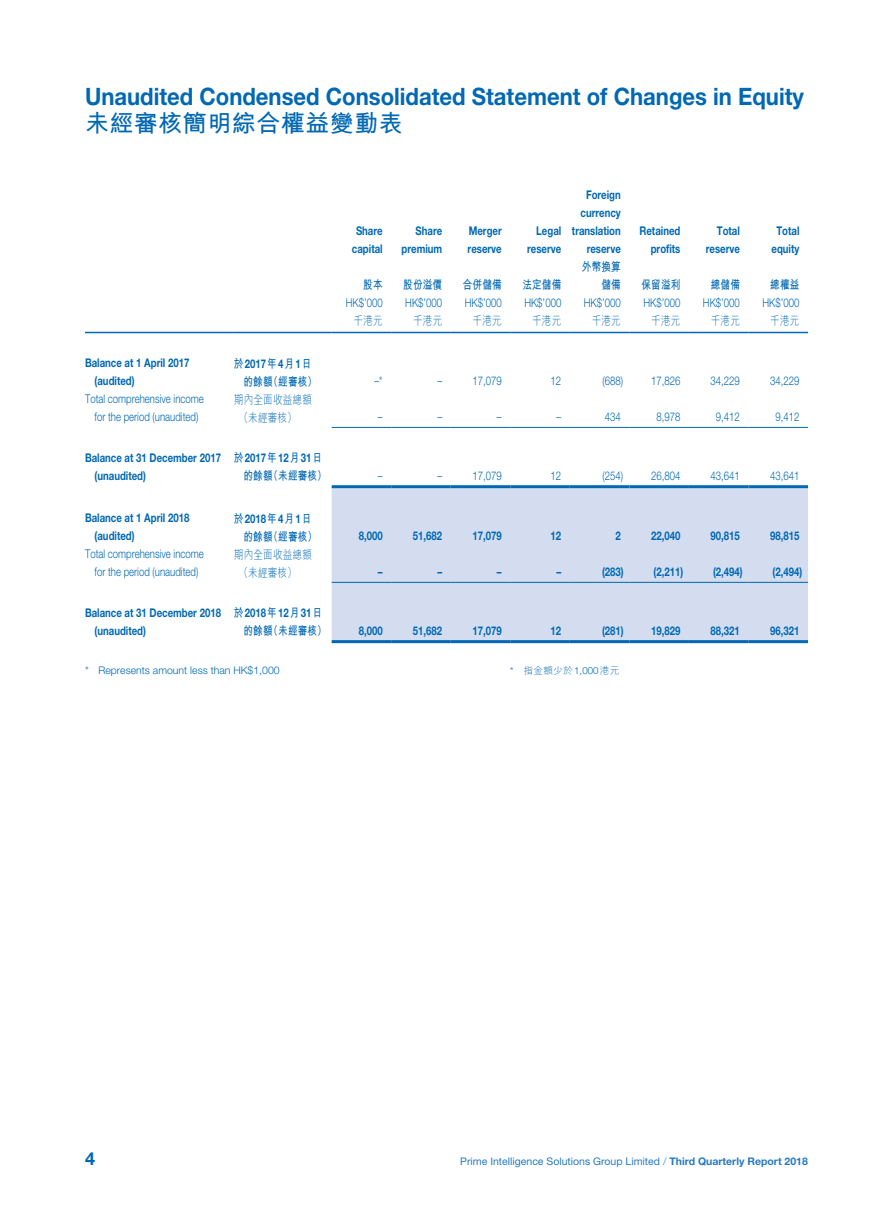
<style>
.page{position:relative;width:893px;height:1212px;background:#fff}
.page>*{position:absolute;margin:0;border:0;box-sizing:border-box;transform-origin:0 0}
.t1{font:700 24px "Helvetica Neue LT Std";color:#0168b3;scale:.92 1}
.t2{font:700 24px "M Hei HK";letter-spacing:.02em;color:#0168b3}
.t3{font:700 18px "Helvetica Neue LT Std";color:#0168b3}
.t4{font:700 12px/18px "Helvetica Neue LT Std";color:#0168b3;text-align:right;scale:.8 1}
.t5{font:300 12px/18px "Helvetica Neue LT Std";color:#0168b3;text-align:center;scale:.8 1}
.t6{font:700 12px/18px "M Hei HK";letter-spacing:.02em;color:#0168b3;text-align:right;scale:.8 1}
.t7{font:300 12px/18px "M Hei HK";letter-spacing:.02em;color:#0168b3;scale:.8 1}
.t8{font:10.5px "Helvetica Neue LT Std";color:#277abe}
.t9{font:300 10.5px "Helvetica Neue LT Std";color:#0168b3}
.t10{font:300 9.75px "M Hei HK";letter-spacing:.02em;color:#0168b3}
.s1{font-family:"M Hei HK"}
.s2{font-family:"Helvetica Neue LT Std"}
.s3{font-weight:300}
.s4{font-weight:700}
</style>
<div class="page">
<div style="left:332px;top:488px;width:476px;height:152px;background:#d3ddef"></div>
<hr style="left:85px;top:332px;width:149px;height:1px;background:#0168b3">
<hr style="left:234px;top:332px;width:98px;height:1px;background:#0168b3">
<hr style="left:332px;top:332px;width:59px;height:1px;background:#0168b3">
<hr style="left:391px;top:332px;width:60px;height:1px;background:#0168b3">
<hr style="left:451px;top:332px;width:59px;height:1px;background:#0168b3">
<hr style="left:510px;top:332px;width:60px;height:1px;background:#0168b3">
<hr style="left:570px;top:332px;width:59px;height:1px;background:#0168b3">
<hr style="left:629px;top:332px;width:60px;height:1px;background:#0168b3">
<hr style="left:689px;top:332px;width:59px;height:1px;background:#0168b3">
<hr style="left:748px;top:332px;width:60px;height:1px;background:#0168b3">
<hr style="left:332px;top:427px;width:59px;height:1px;background:#0168b3">
<hr style="left:391px;top:427px;width:60px;height:1px;background:#0168b3">
<hr style="left:451px;top:427px;width:59px;height:1px;background:#0168b3">
<hr style="left:510px;top:427px;width:60px;height:1px;background:#0168b3">
<hr style="left:570px;top:427px;width:59px;height:1px;background:#0168b3">
<hr style="left:629px;top:427px;width:60px;height:1px;background:#0168b3">
<hr style="left:689px;top:427px;width:59px;height:1px;background:#0168b3">
<hr style="left:748px;top:427px;width:60px;height:1px;background:#0168b3">
<hr style="left:332px;top:485px;width:59px;height:3px;background:#0168b3">
<hr style="left:391px;top:485px;width:60px;height:3px;background:#0168b3">
<hr style="left:451px;top:485px;width:59px;height:3px;background:#0168b3">
<hr style="left:510px;top:485px;width:60px;height:3px;background:#0168b3">
<hr style="left:570px;top:485px;width:59px;height:3px;background:#0168b3">
<hr style="left:629px;top:485px;width:60px;height:3px;background:#0168b3">
<hr style="left:689px;top:485px;width:59px;height:3px;background:#0168b3">
<hr style="left:748px;top:485px;width:60px;height:3px;background:#0168b3">
<hr style="left:332px;top:582px;width:59px;height:1px;background:#0168b3">
<hr style="left:391px;top:582px;width:60px;height:1px;background:#0168b3">
<hr style="left:451px;top:582px;width:59px;height:1px;background:#0168b3">
<hr style="left:510px;top:582px;width:60px;height:1px;background:#0168b3">
<hr style="left:570px;top:582px;width:59px;height:1px;background:#0168b3">
<hr style="left:629px;top:582px;width:60px;height:1px;background:#0168b3">
<hr style="left:689px;top:582px;width:59px;height:1px;background:#0168b3">
<hr style="left:748px;top:582px;width:60px;height:1px;background:#0168b3">
<hr style="left:332px;top:640px;width:59px;height:3px;background:#0168b3">
<hr style="left:391px;top:640px;width:60px;height:3px;background:#0168b3">
<hr style="left:451px;top:640px;width:59px;height:3px;background:#0168b3">
<hr style="left:510px;top:640px;width:60px;height:3px;background:#0168b3">
<hr style="left:570px;top:640px;width:59px;height:3px;background:#0168b3">
<hr style="left:629px;top:640px;width:60px;height:3px;background:#0168b3">
<hr style="left:689px;top:640px;width:59px;height:3px;background:#0168b3">
<hr style="left:748px;top:640px;width:60px;height:3px;background:#0168b3">
<h1 class="t1" style="left:85px;top:82px;width:783px">Unaudited Condensed Consolidated Statement of Changes in Equity</h1>
<h1 class="t2" style="left:85px;top:106px;width:319px">未經審核簡明綜合權益變動表</h1>
<p class="t4" style="left:352px;top:221px;width:40px;text-align:center">Share capital</p>
<p class="t4" style="left:401px;top:221px;width:52px">Share premium</p>
<p class="t4" style="left:468px;top:221px;width:44px;text-align:left">Merger reserve</p>
<p class="t4" style="left:527px;top:221px;width:44px">Legal reserve</p>
<p class="t6" style="left:363px;top:275px;width:26px">股本</p>
<p class="t6" style="left:403px;top:275px;width:50px">股份溢價</p>
<p class="t6" style="left:463px;top:275px;width:50px">合併儲備</p>
<p class="t6" style="left:522px;top:275px;width:50px">法定儲備</p>
<p class="t4" style="left:572px;top:185px;width:63px">Foreign currency translation reserve</p>
<p class="t6" style="left:582px;top:257px;width:50px">外幣換算儲備</p>
<p class="t4" style="left:639px;top:221px;width:53px">Retained profits</p>
<p class="t4" style="left:706px;top:221px;width:44px">Total reserve</p>
<p class="t4" style="left:771px;top:221px;width:36px;text-align:center">Total equity</p>
<p class="t6" style="left:641px;top:275px;width:50px">保留溢利</p>
<p class="t6" style="left:711px;top:275px;width:38px">總儲備</p>
<p class="t6" style="left:770px;top:275px;width:38px">總權益</p>
<p class="t5" style="left:346px;top:293px;width:48px">HK$’000</p>
<p class="t5" style="left:405px;top:293px;width:48px">HK$’000</p>
<p class="t5" style="left:465px;top:293px;width:48px">HK$’000</p>
<p class="t5" style="left:524px;top:293px;width:48px">HK$’000</p>
<p class="t5" style="left:584px;top:293px;width:48px">HK$’000</p>
<p class="t5" style="left:643px;top:293px;width:48px">HK$’000</p>
<p class="t5" style="left:703px;top:293px;width:48px">HK$’000</p>
<p class="t5" style="left:762px;top:293px;width:48px">HK$’000</p>
<p class="t7" style="left:353px;top:312px;width:38px">千港元</p>
<p class="t7" style="left:413px;top:312px;width:38px">千港元</p>
<p class="t7" style="left:473px;top:312px;width:38px">千港元</p>
<p class="t7" style="left:532px;top:312px;width:38px">千港元</p>
<p class="t7" style="left:592px;top:312px;width:38px">千港元</p>
<p class="t7" style="left:651px;top:312px;width:38px">千港元</p>
<p class="t7" style="left:711px;top:312px;width:38px">千港元</p>
<p class="t7" style="left:770px;top:312px;width:38px">千港元</p>
<p class="t4" style="left:95px;top:354px;width:120px;text-align:left;text-indent:-10px">Balance at 1 April 2017 (audited)</p>
<p class="t4" style="left:234px;top:354px;width:99px"><span class="s1">於</span>2017<span class="s1">年</span>4<span class="s1">月</span>1<span class="s1">日</span></p>
<p class="t6" style="left:243px;top:371px;width:93px">的餘額（經審核）</p>
<p class="t5" style="left:374px;top:372px;width:12px">–*</p>
<p class="t5" style="left:437px;top:372px;width:8px">–</p>
<p class="t5" style="left:472px;top:372px;width:38px">17,079</p>
<p class="t5" style="left:551px;top:372px;width:15px">12</p>
<p class="t5" style="left:602px;top:372px;width:27px">(688)</p>
<p class="t5" style="left:651px;top:372px;width:38px">17,826</p>
<p class="t5" style="left:710px;top:372px;width:38px">34,229</p>
<p class="t5" style="left:770px;top:372px;width:38px">34,229</p>
<p class="t5" style="left:85px;top:390px;width:150px">Total comprehensive income for the period (unaudited)</p>
<p class="t7" style="left:239px;top:390px;width:93px;text-indent:-5px">期內全面收益總額（未經審核）</p>
<p class="t5" style="left:378px;top:408px;width:8px">–</p>
<p class="t5" style="left:437px;top:408px;width:8px">–</p>
<p class="t5" style="left:497px;top:408px;width:8px">–</p>
<p class="t5" style="left:556px;top:408px;width:8px">–</p>
<p class="t5" style="left:605px;top:408px;width:22px">434</p>
<p class="t5" style="left:656px;top:408px;width:32px">8,978</p>
<p class="t5" style="left:716px;top:408px;width:32px">9,412</p>
<p class="t5" style="left:775px;top:408px;width:32px">9,412</p>
<p class="t4" style="left:95px;top:448px;width:160px;text-align:left;text-indent:-10px">Balance at 31 December 2017 (unaudited)</p>
<p class="t4" style="left:234px;top:449px;width:112px"><span class="s1">於</span>2017<span class="s1">年</span>12<span class="s1">月</span>31<span class="s1">日</span></p>
<p class="t6" style="left:243px;top:466px;width:106px">的餘額（未經審核）</p>
<p class="t5" style="left:378px;top:466px;width:8px">–</p>
<p class="t5" style="left:437px;top:466px;width:8px">–</p>
<p class="t5" style="left:472px;top:466px;width:38px">17,079</p>
<p class="t5" style="left:551px;top:466px;width:15px">12</p>
<p class="t5" style="left:602px;top:466px;width:27px">(254)</p>
<p class="t5" style="left:651px;top:466px;width:38px">26,804</p>
<p class="t5" style="left:710px;top:466px;width:38px">43,641</p>
<p class="t5" style="left:770px;top:466px;width:38px">43,641</p>
<p class="t4" style="left:95px;top:509px;width:120px;text-align:left;text-indent:-10px">Balance at 1 April 2018 (audited)</p>
<p class="t4" style="left:234px;top:509px;width:99px"><span class="s1">於</span>2018<span class="s1">年</span>4<span class="s1">月</span>1<span class="s1">日</span></p>
<p class="t6" style="left:243px;top:526px;width:93px">的餘額（經審核）</p>
<p class="t4" style="left:359px;top:527px;width:32px">8,000</p>
<p class="t4" style="left:413px;top:527px;width:38px">51,682</p>
<p class="t4" style="left:472px;top:527px;width:38px">17,079</p>
<p class="t4" style="left:551px;top:527px;width:15px">12</p>
<p class="t4" style="left:615px;top:527px;width:8px">2</p>
<p class="t4" style="left:651px;top:527px;width:38px">22,040</p>
<p class="t4" style="left:710px;top:527px;width:38px">90,815</p>
<p class="t4" style="left:770px;top:527px;width:38px">98,815</p>
<p class="t5" style="left:85px;top:545px;width:150px">Total comprehensive income for the period (unaudited)</p>
<p class="t7" style="left:239px;top:545px;width:93px;text-indent:-5px">期內全面收益總額（未經審核）</p>
<p class="t4" style="left:378px;top:563px;width:8px">–</p>
<p class="t4" style="left:437px;top:563px;width:8px">–</p>
<p class="t4" style="left:497px;top:563px;width:8px">–</p>
<p class="t4" style="left:556px;top:563px;width:8px">–</p>
<p class="t4" style="left:602px;top:563px;width:29px">(283)</p>
<p class="t4" style="left:653px;top:563px;width:39px">(2,211)</p>
<p class="t4" style="left:713px;top:563px;width:39px">(2,494)</p>
<p class="t4" style="left:772px;top:563px;width:39px">(2,494)</p>
<p class="t4" style="left:95px;top:603px;width:160px;text-align:left;text-indent:-10px">Balance at 31 December 2018 (unaudited)</p>
<p class="t4" style="left:234px;top:604px;width:112px"><span class="s1">於</span>2018<span class="s1">年</span>12<span class="s1">月</span>31<span class="s1">日</span></p>
<p class="t6" style="left:243px;top:621px;width:106px">的餘額（未經審核）</p>
<p class="t4" style="left:359px;top:621px;width:32px">8,000</p>
<p class="t4" style="left:413px;top:621px;width:38px">51,682</p>
<p class="t4" style="left:472px;top:621px;width:38px">17,079</p>
<p class="t4" style="left:551px;top:621px;width:15px">12</p>
<p class="t4" style="left:602px;top:621px;width:29px">(281)</p>
<p class="t4" style="left:651px;top:621px;width:38px">19,829</p>
<p class="t4" style="left:710px;top:621px;width:38px">88,321</p>
<p class="t4" style="left:770px;top:621px;width:38px">96,321</p>
<p class="t9" style="left:85px;top:663px;width:196px">* Represents amount less than HK$1,000</p>
<p class="t10" style="left:510px;top:666px;width:111px"><span class="s2">*</span> 指金額少於<span class="s2">1,000</span>港元</p>
<h2 class="t3" style="left:85px;top:1148px;width:12px">4</h2>
<p class="t8" style="left:460px;top:1155px;width:349px">Prime Intelligence Solutions Group Limited <span class="s3">/</span> <span class="s4">Third Quarterly Report 2018</span></p>
</div>
